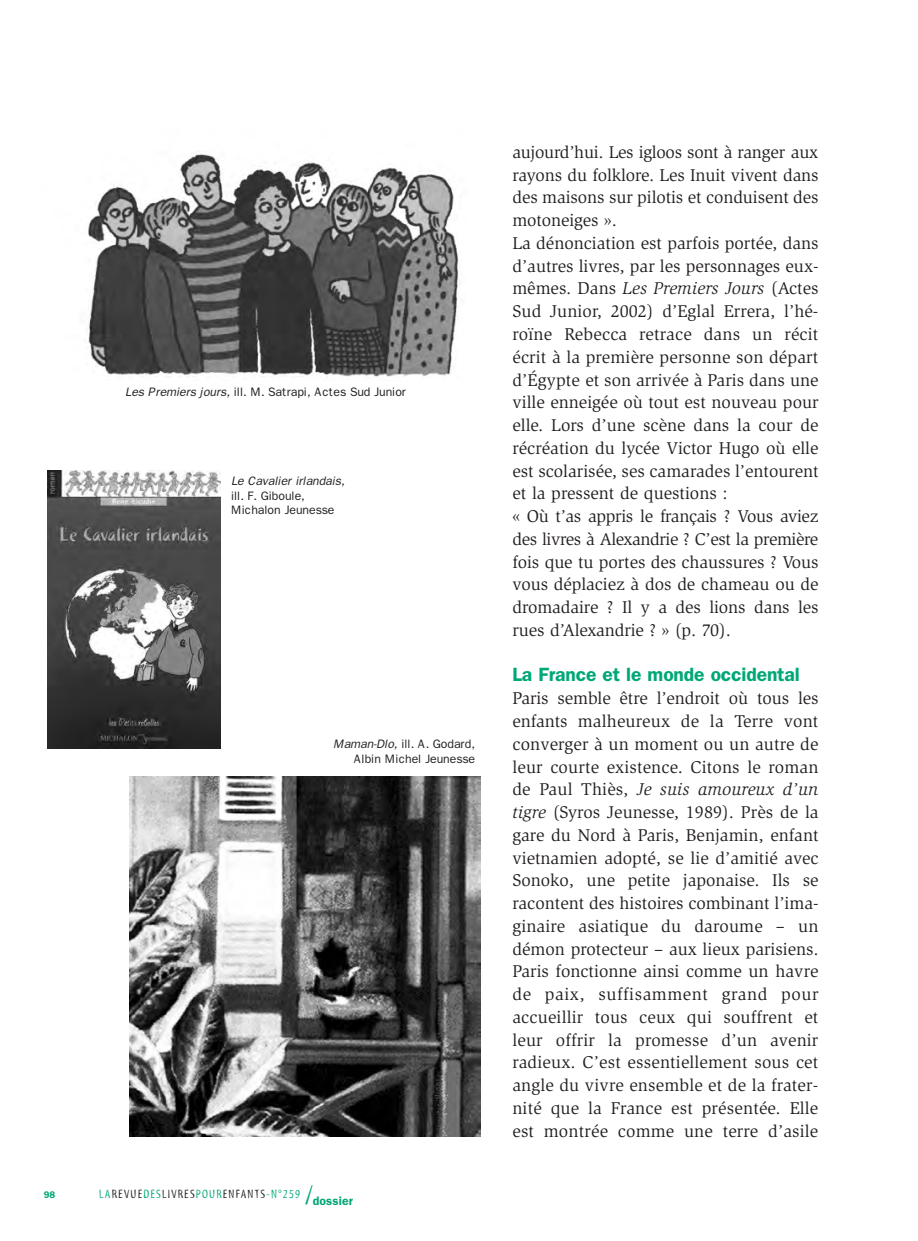
<style>
.page{position:relative;width:918px;height:1241px;background:#fff}
.page>*{position:absolute;margin:0;border:0;box-sizing:border-box;transform-origin:0 0}
.t1{font:600 19.25px "Franklin Gothic";letter-spacing:-.005em;color:#00a777}
.t2{font:17.5px/22.8px "Slimbach";color:#231f20}
.t3{font:12.25px/14.7px "Franklin Gothic";letter-spacing:-.005em;color:#231f20}
.t4{font:12.25px "Myriad Tilt";letter-spacing:.1em;color:#231f20}
.t5{font:italic 12.25px "Franklin Gothic";letter-spacing:-.005em;color:#231f20}
.t6{font:600 9.62px "Franklin Gothic";color:#00a777}
.s1{font-style:italic}
.s2{color:#00a777}
.s3{font-size:26.25px;color:#00a777}
.s4{font-family:"Franklin Gothic";font-weight:600;color:#00a777}
</style>
<div class="page">
<img style="left:88px;top:154px;width:371px;height:223px">
<img style="left:129px;top:776px;width:351px;height:360px">
<img style="left:48px;top:470px;width:172px;height:278px">
<p class="t6" style="left:44px;top:1188px;width:13px">98</p>
<p class="t3" style="left:125px;top:384px;width:282px"><span class="s1">Les Premiers jours,</span> ill. M. Satrapi, Actes Sud Junior</p>
<p class="t5" style="left:231px;top:473px;width:115px">Le Cavalier irlandais,</p>
<p class="t3" style="left:231px;top:488px;width:105px">ill. F. Giboule,<br>Michalon Jeunesse</p>
<p class="t3" style="left:333px;top:736px;width:144px;text-align:right"><span class="s1">Maman-Dlo,</span> ill. A. Godard,<br>Albin Michel Jeunesse</p>
<p class="t4" style="left:99px;top:1188px;width:255px"><span class="s2">LA</span>REVUE<span class="s2">DES</span>LIVRES<span class="s2">POUR</span>ENFANTS<span class="s2">-N°259</span> <span class="s3">/</span><span class="s4">dossier</span></p>
<p class="t2" style="left:512px;top:142px;width:308px">aujourd’hui. Les igloos sont à ranger aux rayons du folklore. Les Inuit vivent dans des maisons sur pilotis et conduisent des motoneiges ».<br>La dénonciation est parfois portée, dans d’autres livres, par les personnages eux&shy;mêmes. Dans <span class="s1">Les Premiers Jours</span> (Actes Sud Junior, 2002) d’Eglal Errera, l’hé&shy;roïne Rebecca retrace dans un récit écrit à la première personne son départ d’Égypte et son arrivée à Paris dans une ville enneigée où tout est nouveau pour elle. Lors d’une scène dans la cour de récréation du lycée Victor Hugo où elle est scolarisée, ses camarades l’entourent et la pressent de questions :<br>« Où t’as appris le français ? Vous aviez des livres à Alexandrie ? C’est la première fois que tu portes des chaussures ? Vous vous déplaciez à dos de chameau ou de dromadaire ? Il y a des lions dans les rues d’Alexandrie ? » (p. 70).</p>
<p class="t1" style="left:512px;top:663px;width:289px">La France et le monde occidental</p>
<p class="t2" style="left:512px;top:688px;width:308px;text-align:justify">Paris semble être l’endroit où tous les enfants malheureux de la Terre vont converger à un moment ou un autre de leur courte existence. Citons le roman de Paul Thiès, <span class="s1">Je suis amoureux d’un tigre</span> (Syros Jeunesse, 1989). Près de la gare du Nord à Paris, Benjamin, enfant vietnamien adopté, se lie d’amitié avec Sonoko, une petite japonaise. Ils se racontent des histoires combinant l’ima&shy;ginaire asiatique du daroume – un démon protecteur – aux lieux parisiens.<br>Paris fonctionne ainsi comme un havre de paix, suffisamment grand pour accueillir tous ceux qui souffrent et leur offrir la promesse d’un avenir radieux. C’est essentiellement sous cet angle du vivre ensemble et de la frater&shy;nité que la France est présentée. Elle est montrée comme une terre d’asile</p>
</div>
